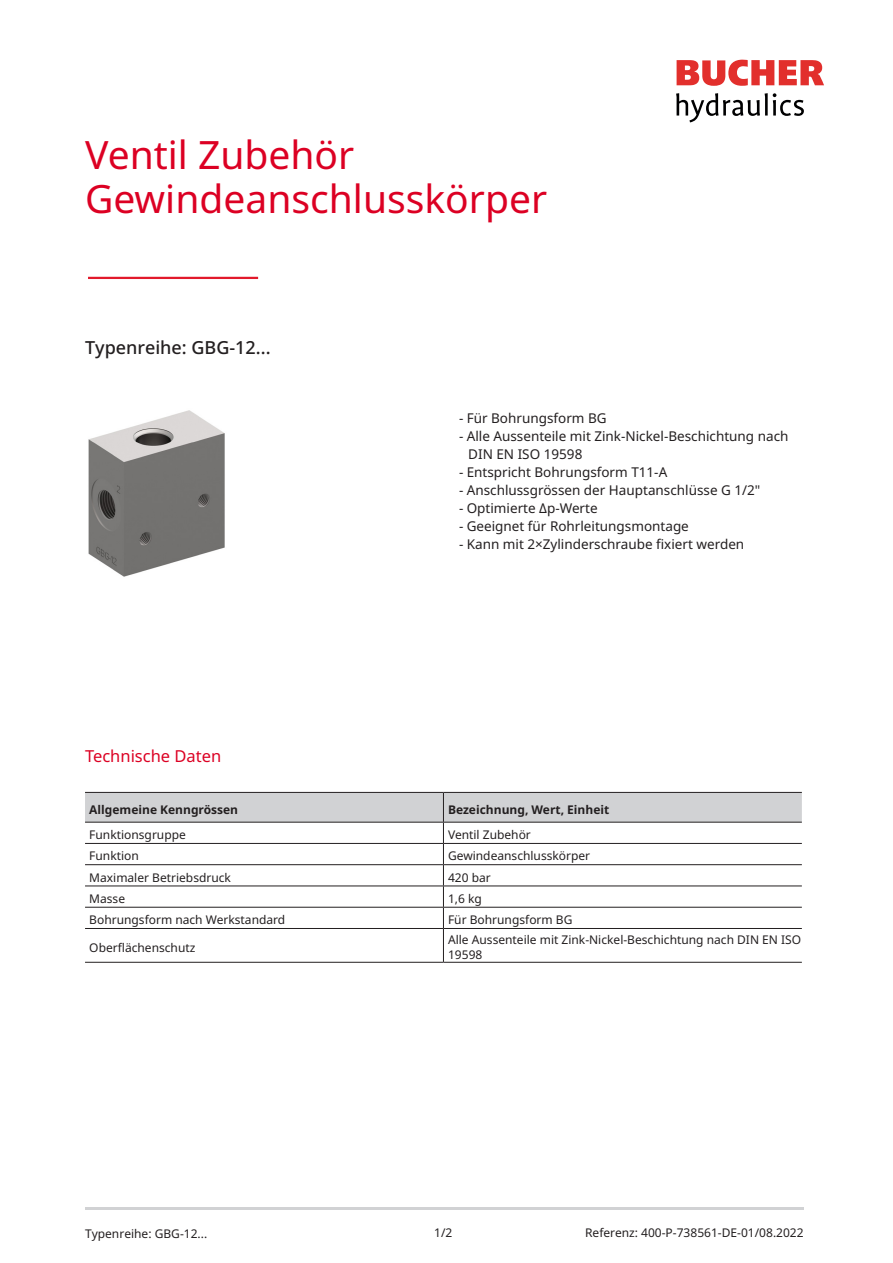
<style>
.page{position:relative;width:893px;height:1263px;background:#fff}
.page>*{position:absolute;margin:0;border:0;box-sizing:border-box;transform-origin:0 0}
.t1{font:39px "Noto Sans";color:#dc0023}
.subline_1{font:500 18px "Noto Sans";color:#231f20}
.t2{font:16.5px "Noto Sans";color:#dc0023}
.t3{font:13.5px/18px "Noto Sans";color:#231f20}
.table_text{font:12px/15px "Noto Sans";color:#231f20}
.H_1_table{font:700 12px "Noto Sans";color:#231f20}
.reference{font:12px "Noto Sans";color:#231f20}
.date{font:12px "Noto Sans";color:#231f20}
.page_nuber{font:12px "Noto Sans";color:#231f20}
</style>
<div class="page">
<hr style="left:85px;top:1208px;width:719px;height:2px;background:#d1d2d4">
<svg style="left:677px;top:60px;width:147px;height:26px"></svg>
<svg style="left:676px;top:93px;width:128px;height:29px"></svg>
<img style="left:88px;top:410px;width:137px;height:167px">
<hr style="left:88px;top:277px;width:170px;height:2px;background:#e2192b">
<svg style="left:85px;top:961px;width:717px;height:1px"></svg>
<hr style="left:443px;top:928px;width:359px;height:1px;background:#231f20">
<hr style="left:443px;top:929px;width:1px;height:33px;background:#231f20">
<hr style="left:443px;top:962px;width:359px;height:1px;background:#231f20">
<svg style="left:85px;top:793px;width:717px;height:135px"></svg>
<hr style="left:85px;top:792px;width:358px;height:1px;background:#231f20">
<hr style="left:443px;top:792px;width:359px;height:1px;background:#231f20">
<hr style="left:85px;top:822px;width:358px;height:1px;background:#231f20">
<hr style="left:443px;top:822px;width:359px;height:1px;background:#231f20">
<hr style="left:85px;top:843px;width:358px;height:1px;background:#231f20">
<hr style="left:85px;top:864px;width:358px;height:1px;background:#231f20">
<hr style="left:85px;top:885px;width:358px;height:1px;background:#231f20">
<hr style="left:85px;top:907px;width:358px;height:1px;background:#231f20">
<hr style="left:85px;top:928px;width:358px;height:1px;background:#231f20">
<hr style="left:85px;top:962px;width:358px;height:1px;background:#231f20">
<h1 class="t1" style="left:85px;top:128px;width:271px">Ventil Zubehör</h1>
<h1 class="t1" style="left:85px;top:171px;width:464px">Gewindeanschlusskörper</h1>
<p class="subline_1" style="left:85px;top:335px;width:187px">Typenreihe: GBG-12...</p>
<h2 class="t2" style="left:85px;top:744px;width:138px">Technische Daten</h2>
<p class="t3" style="left:459px;top:409px;width:149px">- Für Bohrungsform BG</p>
<p class="t3" style="left:468px;top:427px;width:322px;text-indent:-9px">- Alle Aussenteile mit Zink-Nickel-Beschichtung nach<br>DIN EN ISO 19598</p>
<p class="t3" style="left:459px;top:463px;width:210px">- Entspricht Bohrungsform T11-A</p>
<p class="t3" style="left:459px;top:481px;width:303px">- Anschlussgrössen der Hauptanschlüsse G 1/2"</p>
<p class="t3" style="left:459px;top:499px;width:140px">- Optimierte Δp-Werte</p>
<p class="t3" style="left:459px;top:517px;width:231px">- Geeignet für Rohrleitungsmontage</p>
<p class="t3" style="left:459px;top:535px;width:287px">- Kann mit 2×Zylinderschraube fixiert werden</p>
<p class="H_1_table" style="left:89px;top:801px;width:150px">Allgemeine Kenngrössen</p>
<p class="H_1_table" style="left:448px;top:801px;width:163px">Bezeichnung, Wert, Einheit</p>
<p class="table_text" style="left:89px;top:828px;width:98px">Funktionsgruppe</p>
<p class="table_text" style="left:448px;top:828px;width:84px">Ventil Zubehör</p>
<p class="table_text" style="left:89px;top:849px;width:51px">Funktion</p>
<p class="table_text" style="left:448px;top:849px;width:144px">Gewindeanschlusskörper</p>
<p class="table_text" style="left:89px;top:870px;width:143px">Maximaler Betriebsdruck</p>
<p class="table_text" style="left:448px;top:870px;width:44px">420 bar</p>
<p class="table_text" style="left:89px;top:891px;width:37px">Masse</p>
<p class="table_text" style="left:448px;top:891px;width:35px">1,6 kg</p>
<p class="table_text" style="left:89px;top:913px;width:198px">Bohrungsform nach Werkstandard</p>
<p class="table_text" style="left:448px;top:913px;width:126px">Für Bohrungsform BG</p>
<p class="table_text" style="left:89px;top:940px;width:108px">Oberflächenschutz</p>
<p class="table_text" style="left:448px;top:933px;width:355px">Alle Aussenteile mit Zink-Nickel-Beschichtung nach DIN EN ISO<br>19598</p>
<p class="date" style="left:85px;top:1225px;width:124px">Typenreihe: GBG-12...</p>
<p class="page_nuber" style="left:434px;top:1224px;width:20px">1/2</p>
<p class="reference" style="left:585px;top:1224px;width:220px">Referenz: 400-P-738561-DE-01/08.2022</p>
</div>
